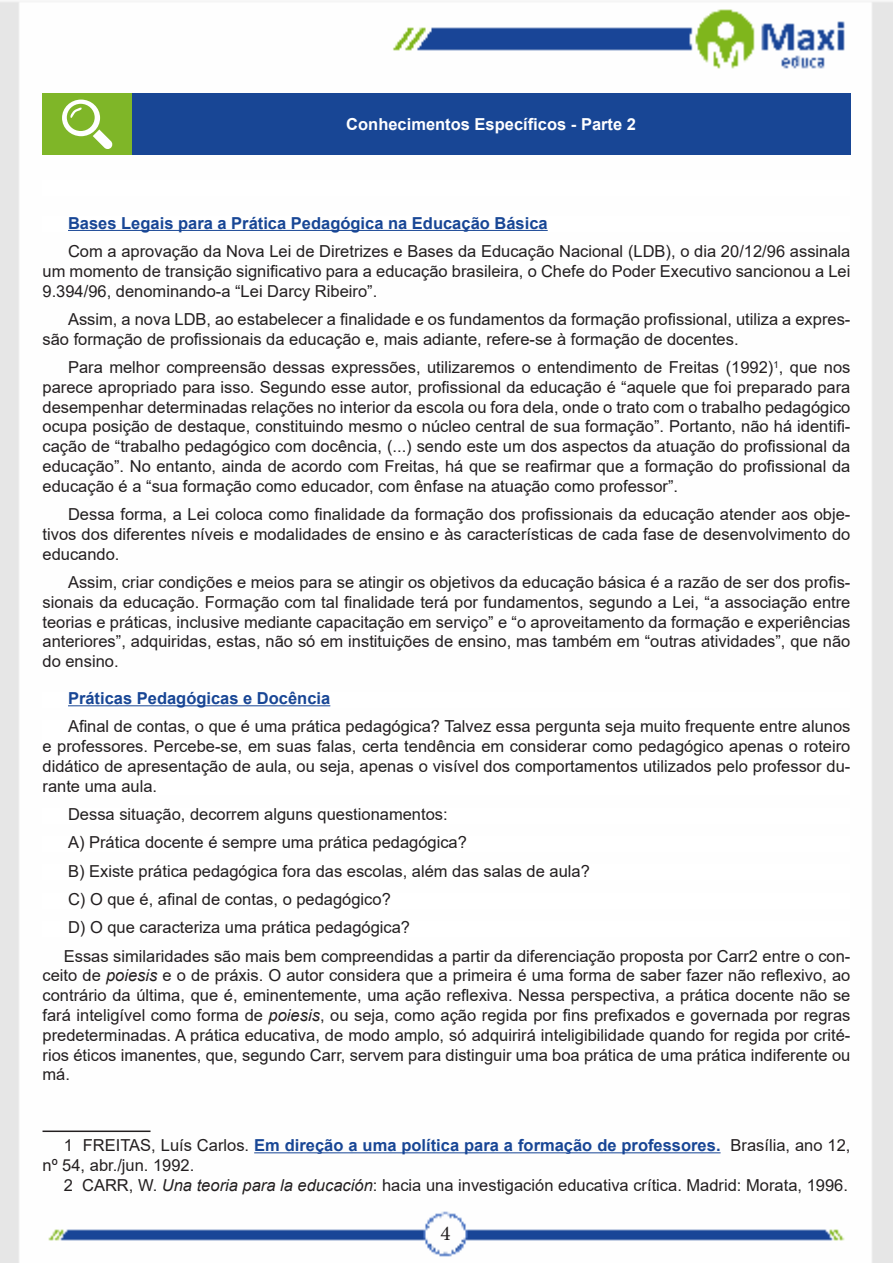
<style>
.page{position:relative;width:893px;height:1263px;background:#fff}
.page>*{position:absolute;margin:0;border:0;box-sizing:border-box;transform-origin:0 0}
.t1{font:21px "Minion Pro";color:#231f20}
.Texto{font:16.5px/19.8px "Arial";color:#231f20;text-align:justify}
.Normal__Web{font:16.5px/19.8px "Arial";color:#231f20;text-align:justify}
.sub-subsec{font:700 16.5px "Arial";color:#184695}
.Titulo_de_Caixa{font:700 16.5px "Arial";color:#fff}
.s1{font-style:italic}
.s2{font-weight:700;color:#184695}
</style>
<div class="page">
<img style="left:0;top:1px;width:893px;height:1262px">
<div style="left:43px;top:180px;width:807px;height:15px;background:#fff"></div>
<div style="left:43px;top:217px;width:807px;height:15px;background:#fff"></div>
<hr style="left:68px;top:230px;width:480px;height:1px;background:#184695">
<div style="left:43px;top:692px;width:807px;height:15px;background:#fff"></div>
<hr style="left:68px;top:705px;width:262px;height:1px;background:#184695">
<div style="left:43px;top:720px;width:807px;height:75px;background:#fff"></div>
<div style="left:43px;top:808px;width:807px;height:15px;background:#fff"></div>
<div style="left:43px;top:836px;width:807px;height:16px;background:#fff"></div>
<div style="left:43px;top:865px;width:807px;height:15px;background:#fff"></div>
<div style="left:43px;top:893px;width:807px;height:15px;background:#fff"></div>
<div style="left:43px;top:921px;width:807px;height:16px;background:#fff"></div>
<div style="left:43px;top:94px;width:89px;height:61px;background:#7fb628"></div>
<div style="left:132px;top:94px;width:718px;height:61px;background:#184695"></div>
<svg style="left:62px;top:100px;width:51px;height:49px"></svg>
<hr style="left:43px;top:1130px;width:108px;height:2px;background:#231f20">
<hr style="left:254px;top:1152px;width:467px;height:1px;background:#184695">
<p class="Titulo_de_Caixa" style="left:346px;top:113px;width:291px">Conhecimentos Específicos - Parte 2</p>
<p class="sub-subsec" style="left:68px;top:211px;width:481px">Bases Legais para a Prática Pedagógica na Educação Básica</p>
<p class="Texto" style="left:43px;top:241px;width:809px;text-indent:26px">Com a aprovação da Nova Lei de Diretrizes e Bases da Educação Nacional (LDB), o dia 20/12/96 assinala um momento de transição significativo para a educação brasileira, o Chefe do Poder Executivo sancionou a Lei 9.394/96, denominando-a “Lei Darcy Ribeiro”.</p>
<p class="Texto" style="left:43px;top:309px;width:809px;text-indent:26px">Assim, a nova LDB, ao estabelecer a finalidade e os fundamentos da formação profissional, utiliza a expres&shy;são formação de profissionais da educação e, mais adiante, refere-se à formação de docentes.</p>
<p class="Texto" style="left:43px;top:357px;width:809px;text-indent:26px">Para melhor compreensão dessas expressões, utilizaremos o entendimento de Freitas (1992)<sup>1</sup>, que nos parece apropriado para isso. Segundo esse autor, profissional da educação é “aquele que foi preparado para desempenhar determinadas relações no interior da escola ou fora dela, onde o trato com o trabalho pedagógico ocupa posição de destaque, constituindo mesmo o núcleo central de sua formação”. Portanto, não há identifi&shy;cação de “trabalho pedagógico com docência, (...) sendo este um dos aspectos da atuação do profissional da educação”. No entanto, ainda de acordo com Freitas, há que se reafirmar que a formação do profissional da educação é a “sua formação como educador, com ênfase na atuação como professor”.</p>
<p class="Texto" style="left:43px;top:504px;width:809px;text-indent:26px">Dessa forma, a Lei coloca como finalidade da formação dos profissionais da educação atender aos obje&shy;tivos dos diferentes níveis e modalidades de ensino e às características de cada fase de desenvolvimento do educando.</p>
<p class="Texto" style="left:43px;top:572px;width:809px;text-indent:26px">Assim, criar condições e meios para se atingir os objetivos da educação básica é a razão de ser dos profis&shy;sionais da educação. Formação com tal finalidade terá por fundamentos, segundo a Lei, “a associação entre teorias e práticas, inclusive mediante capacitação em serviço” e “o aproveitamento da formação e experiências anteriores”, adquiridas, estas, não só em instituições de ensino, mas também em “outras atividades”, que não do ensino.</p>
<p class="sub-subsec" style="left:68px;top:687px;width:264px">Práticas Pedagógicas e Docência</p>
<p class="Normal__Web" style="left:43px;top:716px;width:809px;text-indent:26px">Afinal de contas, o que é uma prática pedagógica? Talvez essa pergunta seja muito frequente entre alunos e professores. Percebe-se, em suas falas, certa tendência em considerar como pedagógico apenas o roteiro didático de apresentação de aula, ou seja, apenas o visível dos comportamentos utilizados pelo professor du&shy;rante uma aula.</p>
<p class="Normal__Web" style="left:68px;top:804px;width:381px">Dessa situação, decorrem alguns questionamentos:</p>
<p class="Normal__Web" style="left:68px;top:832px;width:400px">A) Prática docente é sempre uma prática pedagógica?</p>
<p class="Normal__Web" style="left:68px;top:861px;width:523px">B) Existe prática pedagógica fora das escolas, além das salas de aula?</p>
<p class="Normal__Web" style="left:68px;top:889px;width:324px">C) O que é, afinal de contas, o pedagógico?</p>
<p class="Normal__Web" style="left:68px;top:917px;width:344px">D) O que caracteriza uma prática pedagógica?</p>
<p class="Texto" style="left:43px;top:946px;width:809px;text-indent:21px">Essas similaridades são mais bem compreendidas a partir da diferenciação proposta por Carr2 entre o con&shy;ceito de <span class="s1">poiesis</span> e o de práxis. O autor considera que a primeira é uma forma de saber fazer não reflexivo, ao contrário da última, que é, eminentemente, uma ação reflexiva. Nessa perspectiva, a prática docente não se fará inteligível como forma de <span class="s1">poiesis</span>, ou seja, como ação regida por fins prefixados e governada por regras predeterminadas. A prática educativa, de modo amplo, só adquirirá inteligibilidade quando for regida por crité&shy;rios éticos imanentes, que, segundo Carr, servem para distinguir uma boa prática de uma prática indiferente ou má.</p>
<p class="Texto" style="left:43px;top:1135px;width:809px;text-indent:21px">1 FREITAS, Luís Carlos. <span class="s2">Em direção a uma política para a formação de professores.</span> Brasília, ano 12, nº 54, abr./jun. 1992.</p>
<p class="Texto" style="left:64px;top:1175px;width:786px">2 CARR, W. <span class="s1">Una teoria para la educación</span>: hacia una investigación educativa crítica. Madrid: Morata, 1996.</p>
<p class="t1" style="left:440px;top:1219px;width:12px">4</p>
</div>
